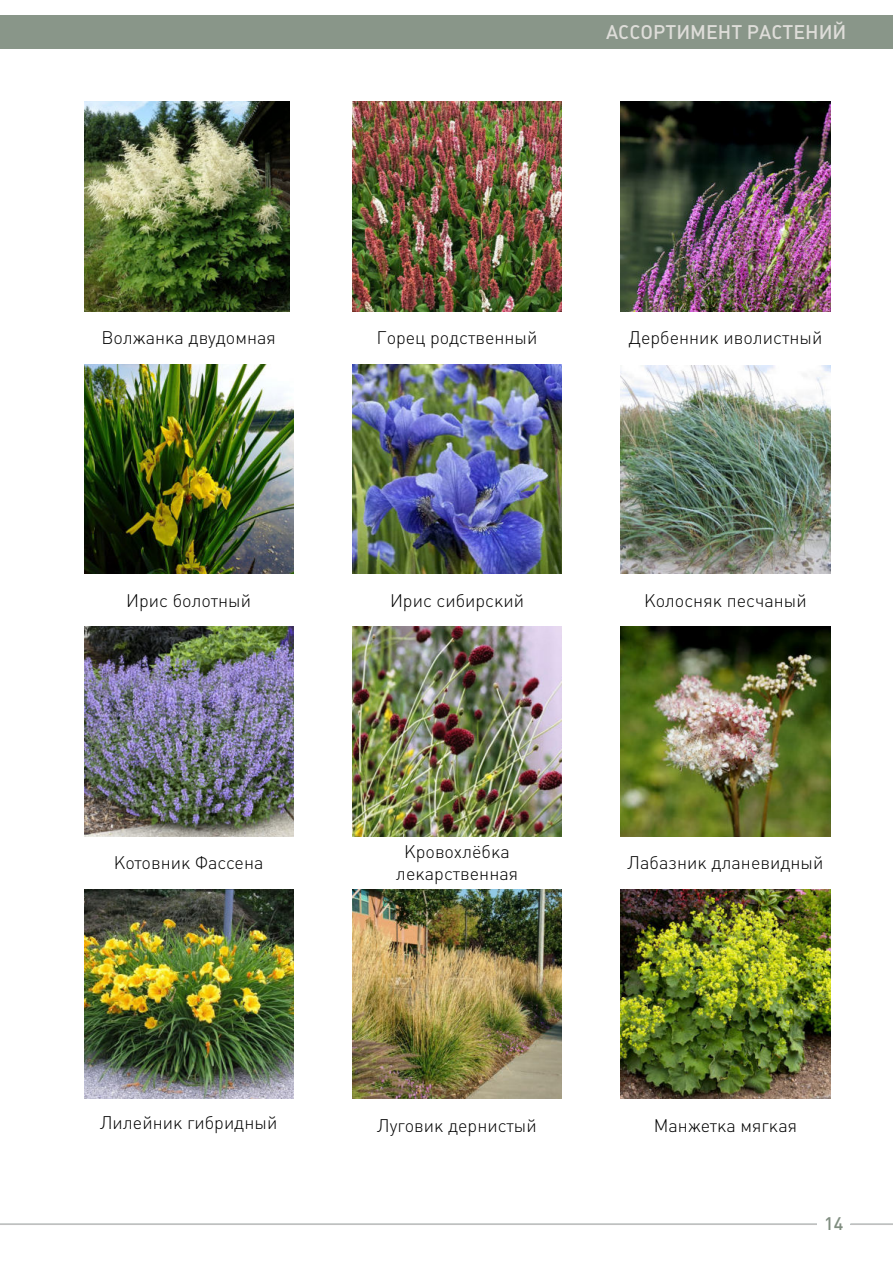
<style>
.page{position:relative;width:893px;height:1263px;background:#fff}
.page>*{position:absolute;margin:0;border:0;box-sizing:border-box;transform-origin:0 0}
.t1{font:500 19.5px "Plumb";color:#deddd9}
.t2{font:18px/21.6px "Plumb Light C";color:#000;text-align:center}
.t3{font:500 18px "Plumb";color:#808d80}
</style>
<div class="page">
<img style="left:84px;top:102px;width:206px;height:209px">
<img style="left:621px;top:102px;width:209px;height:209px">
<img style="left:352px;top:102px;width:210px;height:209px">
<img style="left:84px;top:364px;width:209px;height:210px">
<img style="left:621px;top:365px;width:209px;height:209px">
<img style="left:352px;top:364px;width:210px;height:210px">
<img style="left:84px;top:627px;width:209px;height:209px">
<img style="left:621px;top:627px;width:209px;height:209px">
<img style="left:352px;top:627px;width:210px;height:209px">
<img style="left:84px;top:889px;width:209px;height:210px">
<img style="left:621px;top:889px;width:209px;height:210px">
<img style="left:352px;top:889px;width:210px;height:210px">
<div style="left:0;top:15px;width:893px;height:34px;background:#899689"></div>
<hr style="left:850px;top:1223px;width:43px;height:2px;background:#c0c0c0">
<hr style="left:0;top:1223px;width:817px;height:2px;background:#c0c0c0">
<p class="t1" style="left:606px;top:21px;width:242px">АССОРТИМЕНТ РАСТЕНИЙ</p>
<p class="t2" style="left:101px;top:327px;width:176px">Волжанка двудомная</p>
<p class="t2" style="left:376px;top:327px;width:163px">Горец родственный</p>
<p class="t2" style="left:628px;top:327px;width:195px">Дербенник иволистный</p>
<p class="t2" style="left:126px;top:590px;width:126px">Ирис болотный</p>
<p class="t2" style="left:390px;top:590px;width:136px">Ирис сибирский</p>
<p class="t2" style="left:644px;top:590px;width:164px">Колосняк песчаный</p>
<p class="t2" style="left:114px;top:852px;width:151px">Котовник Фассена</p>
<p class="t2" style="left:396px;top:841px;width:124px">Кровохлёбка лекарственная</p>
<p class="t2" style="left:627px;top:852px;width:197px">Лабазник дланевидный</p>
<p class="t2" style="left:100px;top:1112px;width:179px">Лилейник гибридный</p>
<p class="t2" style="left:377px;top:1115px;width:161px">Луговик дернистый</p>
<p class="t2" style="left:654px;top:1115px;width:145px">Манжетка мягкая</p>
<p class="t3" style="left:824px;top:1213px;width:21px">14</p>
</div>
